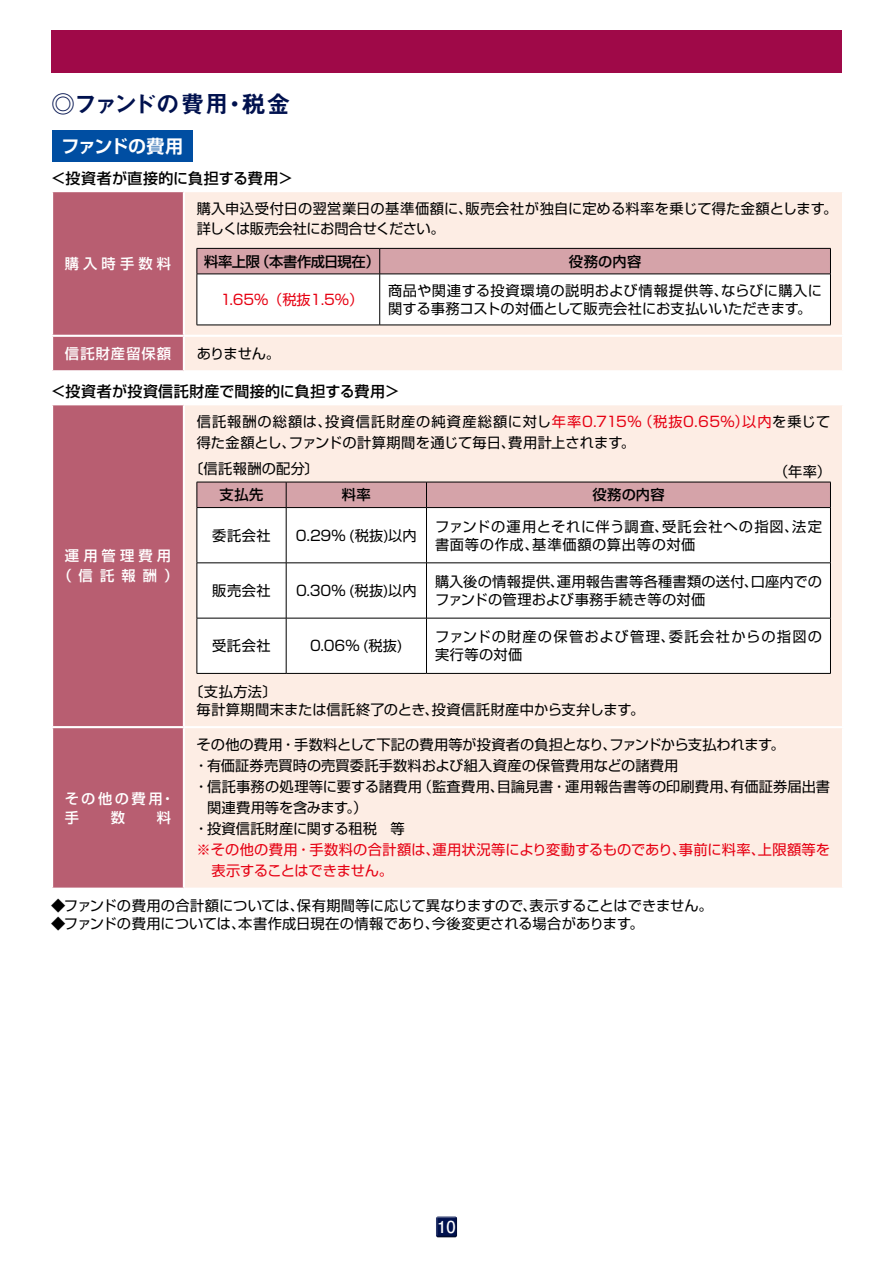
<style>
.page{position:relative;width:893px;height:1263px;background:#fff}
.page>*{position:absolute;margin:0;border:0;box-sizing:border-box;transform-origin:0 0}
.t1{font:24px "Midashi Go Pro MB31";letter-spacing:.005em;color:#00114e}
.t2{font:700 18px "Shin Go Pro De";letter-spacing:-.04em;color:#fff}
.t3{font:700 16.5px "Futo Go B101 Pro";color:#fff}
.t4{font:500 15px "Shin Go Pro";letter-spacing:.02em;color:#000}
.t5{font:14.25px/18px "Shin Go Pro";letter-spacing:.015em;color:#000}
.t6{font:14.25px "Shin Go Pro";letter-spacing:-.005em;color:#000}
.t7{font:14.25px/21px "Shin Go Pro";letter-spacing:.04em;color:#000}
.t8{font:14.25px/21px "Shin Go Pro";letter-spacing:.005em;color:#e60012}
.t9{font:14.25px/18px "Shin Go Pro";letter-spacing:.045em;color:#000}
.t10{font:14.25px/18px "Shin Go Pro";letter-spacing:.075em;color:#000}
.t11{font:500 14.25px/19.5px "Shin Go Pro";letter-spacing:.28em;color:#fff}
.t12{font:500 14.25px "Shin Go Pro";color:#000}
.t13{font:14.25px "Shin Go Pro";letter-spacing:-.01em;color:#000}
.t14{font:500 14.25px "Shin Go Pro";letter-spacing:-.025em;color:#000}
.t15{font:500 14.25px/19.5px "Shin Go Pro";letter-spacing:.3em;color:#fff;text-align:center}
.t16{font:500 14.25px "Shin Go Pro";letter-spacing:.085em;color:#fff}
.s1{color:#e60012}
</style>
<div class="page">
<div style="left:436px;top:1215px;width:23px;height:24px;background:#000;opacity:.75"></div>
<div style="left:53px;top:192px;width:130px;height:178px;background:#b85e71"></div>
<div style="left:185px;top:192px;width:657px;height:178px;background:#fdede4"></div>
<hr style="left:51px;top:335px;width:133px;height:2px;background:#fff">
<hr style="left:184px;top:335px;width:660px;height:2px;background:#fff">
<hr style="left:197px;top:325px;width:183px;height:1px;background:#000">
<hr style="left:380px;top:325px;width:451px;height:1px;background:#000">
<svg style="left:197px;top:248px;width:634px;height:77px"></svg>
<hr style="left:380px;top:274px;width:451px;height:1px;background:#000">
<div style="left:53px;top:405px;width:130px;height:482px;background:#b85e71"></div>
<div style="left:185px;top:405px;width:657px;height:482px;background:#fdede4"></div>
<hr style="left:184px;top:726px;width:660px;height:2px;background:#fff">
<hr style="left:51px;top:726px;width:133px;height:2px;background:#fff">
<svg style="left:198px;top:508px;width:632px;height:165px"></svg>
<hr style="left:197px;top:508px;width:1px;height:55px;background:#000">
<hr style="left:286px;top:508px;width:1px;height:55px;background:#000">
<hr style="left:426px;top:508px;width:1px;height:55px;background:#000">
<hr style="left:830px;top:508px;width:1px;height:55px;background:#000">
<hr style="left:197px;top:563px;width:89px;height:1px;background:#000">
<hr style="left:197px;top:563px;width:1px;height:55px;background:#000">
<hr style="left:286px;top:563px;width:140px;height:1px;background:#000">
<hr style="left:286px;top:563px;width:1px;height:55px;background:#000">
<hr style="left:426px;top:563px;width:405px;height:1px;background:#000">
<hr style="left:426px;top:563px;width:1px;height:55px;background:#000">
<hr style="left:830px;top:563px;width:1px;height:55px;background:#000">
<hr style="left:197px;top:618px;width:89px;height:1px;background:#000">
<hr style="left:197px;top:618px;width:1px;height:55px;background:#000">
<hr style="left:286px;top:618px;width:140px;height:1px;background:#000">
<hr style="left:286px;top:618px;width:1px;height:55px;background:#000">
<hr style="left:426px;top:618px;width:405px;height:1px;background:#000">
<hr style="left:426px;top:618px;width:1px;height:55px;background:#000">
<hr style="left:830px;top:618px;width:1px;height:55px;background:#000">
<hr style="left:197px;top:673px;width:89px;height:1px;background:#000">
<hr style="left:286px;top:673px;width:140px;height:1px;background:#000">
<hr style="left:426px;top:673px;width:405px;height:1px;background:#000">
<div style="left:197px;top:482px;width:634px;height:25px;background:#d5a3a9"></div>
<hr style="left:197px;top:507px;width:89px;height:1px;background:#000">
<hr style="left:286px;top:507px;width:140px;height:1px;background:#000">
<hr style="left:426px;top:507px;width:405px;height:1px;background:#000">
<div style="left:52px;top:130px;width:140px;height:32px;background:#004ea2"></div>
<div style="left:51px;top:30px;width:791px;height:42px;background:#9f0948"></div>
<h1 class="t1" style="left:51px;top:85px;width:241px">◎ファンドの費用・税金</h1>
<p class="t2" style="left:61px;top:131px;width:123px">ファンドの費用</p>
<p class="t4" style="left:51px;top:166px;width:243px">＜投資者が直接的に負担する費用＞</p>
<p class="t11" style="left:65px;top:252px;width:108px">購入時手数料</p>
<p class="t5" style="left:197px;top:197px;width:642px;line-height:19.5px">購入申込受付日の翌営業日の基準価額に、販売会社が独自に定める料率を乗じて得た金額とします。詳しくは販売会社にお問合せください。</p>
<p class="t14" style="left:204px;top:249px;width:177px">料率上限（本書作成日現在）</p>
<p class="t12" style="left:569px;top:249px;width:74px">役務の内容</p>
<p class="t8" style="left:220px;top:287px;width:144px">1.65％（税抜1.5％）</p>
<p class="t5" style="left:388px;top:280px;width:435px">商品や関連する投資環境の説明および情報提供等、ならびに購入に関する事務コストの対価として販売会社にお支払いいただきます。</p>
<p class="t16" style="left:65px;top:342px;width:108px">信託財産留保額</p>
<p class="t5" style="left:197px;top:343px;width:85px">ありません。</p>
<p class="t4" style="left:51px;top:379px;width:350px">＜投資者が投資信託財産で間接的に負担する費用＞</p>
<p class="t15" style="left:58px;top:544px;width:122px">運用管理費用（信託報酬）</p>
<p class="t7" style="left:197px;top:410px;width:635px">信託報酬の総額は、投資信託財産の純資産総額に対し<span class="s1">年率0.715%（税抜0.65%）以内</span>を乗じて得た金額とし、ファンドの計算期間を通じて毎日、費用計上されます。</p>
<p class="t12" style="left:220px;top:483px;width:45px">支払先</p>
<p class="t12" style="left:342px;top:483px;width:30px">料率</p>
<p class="t12" style="left:592px;top:483px;width:74px">役務の内容</p>
<p class="t5" style="left:212px;top:524px;width:60px">委託会社</p>
<p class="t5" style="left:296px;top:524px;width:122px">0.29％ (税抜)以内</p>
<p class="t9" style="left:435px;top:515px;width:388px">ファンドの運用とそれに伴う調査、受託会社への指図、法定書面等の作成、基準価額の算出等の対価</p>
<p class="t5" style="left:212px;top:580px;width:60px">販売会社</p>
<p class="t5" style="left:296px;top:580px;width:122px">0.30％ (税抜)以内</p>
<p class="t5" style="left:435px;top:571px;width:388px">購入後の情報提供、運用報告書等各種書類の送付、口座内でのファンドの管理および事務手続き等の対価</p>
<p class="t5" style="left:212px;top:635px;width:60px">受託会社</p>
<p class="t5" style="left:310px;top:635px;width:94px">0.06％ (税抜)</p>
<p class="t10" style="left:435px;top:626px;width:388px">ファンドの財産の保管および管理、委託会社からの指図の実行等の対価</p>
<p class="t5" style="left:197px;top:681px;width:449px;text-indent:-7px">〔支払方法〕<br>毎計算期間末または信託終了のとき、投資信託財産中から支弁します。</p>
<p class="t6" style="left:197px;top:733px;width:589px">その他の費用・手数料として下記の費用等が投資者の負担となり、ファンドから支払われます。</p>
<p class="t5" style="left:194px;top:755px;width:486px">・有価証券売買時の売買委託手数料および組入資産の保管費用などの諸費用</p>
<p class="t5" style="left:194px;top:776px;width:638px">・信託事務の処理等に要する諸費用（監査費用、目論見書・運用報告書等の印刷費用、有価証券届出書</p>
<p class="t5" style="left:207px;top:797px;width:162px">関連費用等を含みます。）</p>
<p class="t13" style="left:194px;top:817px;width:212px">・投資信託財産に関する租税　等</p>
<p class="t8" style="left:212px;top:838px;width:620px;text-indent:-15px">※その他の費用・手数料の合計額は、運用状況等により変動するものであり、事前に料率、上限額等を表示することはできません。</p>
<p class="t6" style="left:51px;top:894px;width:663px">◆ファンドの費用の合計額については、保有期間等に応じて異なりますので、表示することはできません。</p>
<p class="t5" style="left:51px;top:913px;width:594px">◆ファンドの費用については、本書作成日現在の情報であり、今後変更される場合があります。</p>
<p class="t11" style="left:65px;top:787px;width:111px">その他の費用・手</p>
<p class="t11" style="left:111px;top:806px;width:16px">数</p>
<p class="t11" style="left:157px;top:806px;width:16px">料</p>
<p class="t3" style="left:437px;top:1214px;width:20px">10</p>
</div>
